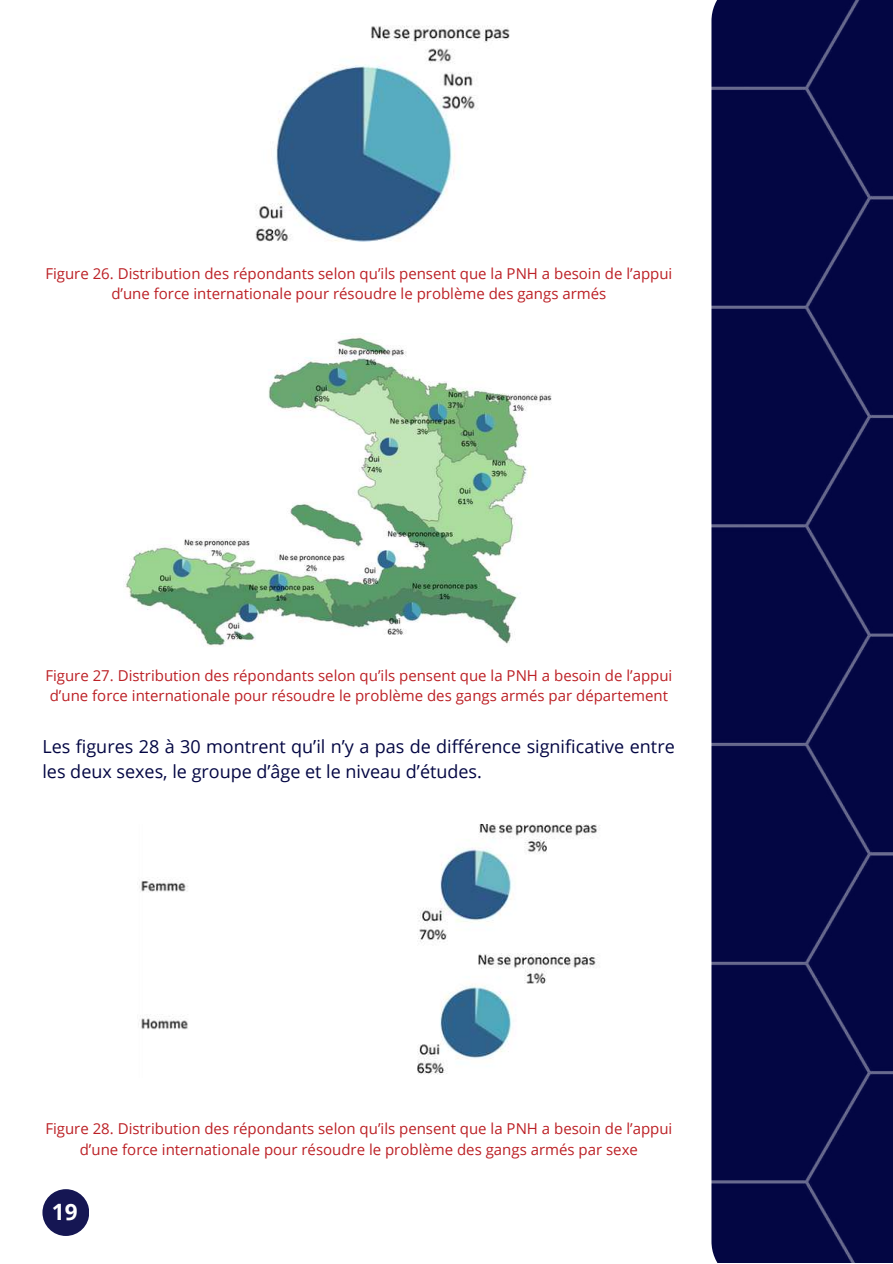
<style>
.page{position:relative;width:893px;height:1264px;background:#fff}
.page>*{position:absolute;margin:0;border:0;box-sizing:border-box;transform-origin:0 0}
.t1{font:700 22.5px "Open Sans";color:#fff}
.t2{font:18px/24.8px "Open Sans";color:#030643}
.t3{font:15px/20.2px "Open Sans";color:#bc2025;text-align:center}
</style>
<div class="page">
<div style="left:711px;top:0;width:181px;height:1262px;background:#030643"></div>
<img style="left:255px;top:25px;width:255px;height:217px">
<img style="left:125px;top:336px;width:427px;height:310px">
<div style="left:42px;top:1189px;width:47px;height:46px;background:#151653;border-radius:50%"></div>
<img style="left:138px;top:824px;width:462px;height:251px">
<p class="t3" style="left:45px;top:263px;width:628px">Figure 26. Distribution des répondants selon qu’ils pensent que la PNH a besoin de l’appui d’une force internationale pour résoudre le problème des gangs armés</p>
<p class="t3" style="left:45px;top:665px;width:628px;text-align:left">Figure 27. Distribution des répondants selon qu’ils pensent que la PNH a besoin de l’appui d’une force internationale pour résoudre le problème des gangs armés par département</p>
<p class="t2" style="left:42px;top:733px;width:633px">Les figures 28 à 30 montrent qu’il n’y a pas de différence significative entre les deux sexes, le groupe d’âge et le niveau d’études.</p>
<p class="t3" style="left:45px;top:1118px;width:628px">Figure 28. Distribution des répondants selon qu’ils pensent que la PNH a besoin de l’appui d’une force internationale pour résoudre le problème des gangs armés par sexe</p>
<h1 class="t1" style="left:52px;top:1196px;width:27px">19</h1>
</div>
